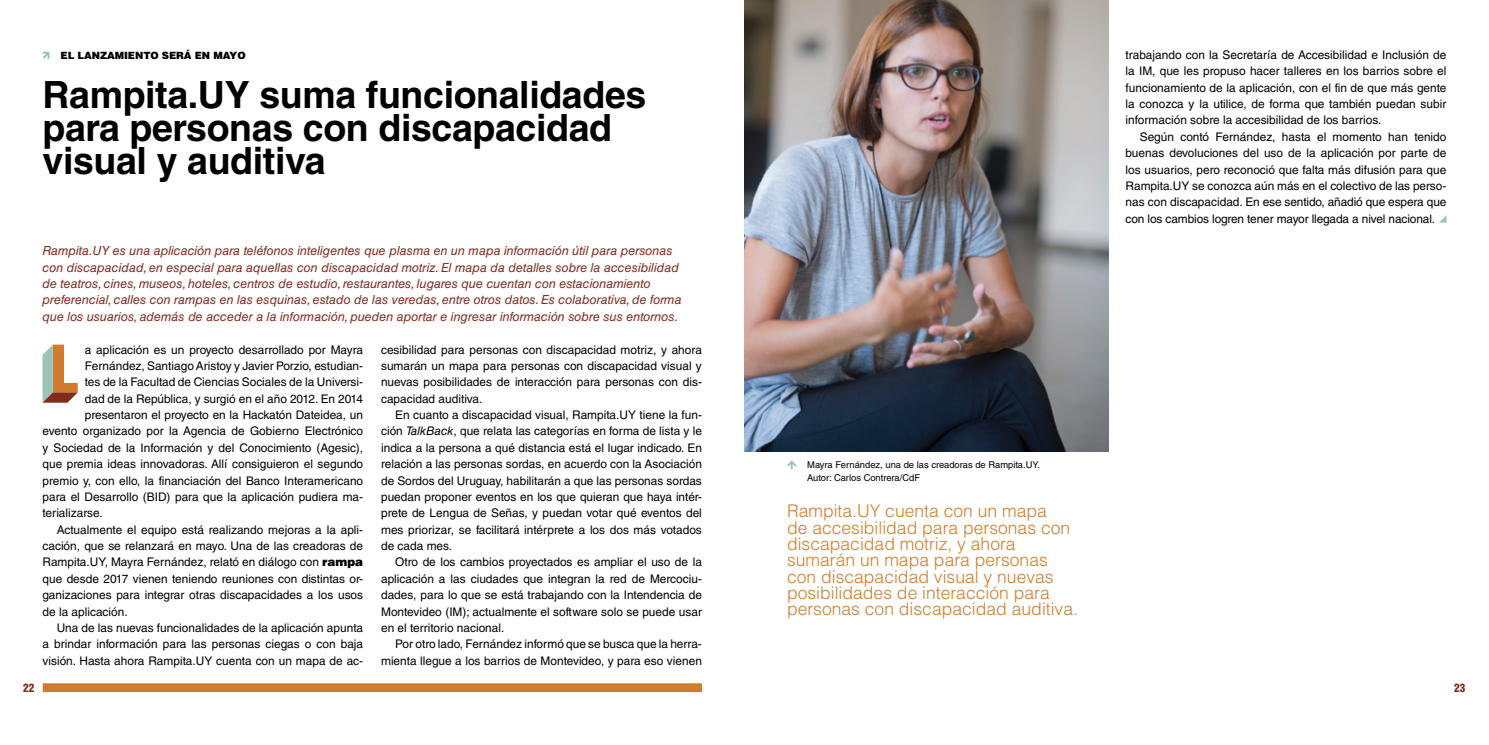
<style>
.page{position:relative;width:1489px;height:745px;background:#fff}
.page>*{position:absolute;margin:0;border:0;box-sizing:border-box;transform-origin:0 0}
.t1{font:700 37.5px/32.8px "Helvetica LT Std";letter-spacing:-.01em;color:#000}
.t2{font:300 17.5px/16.4px "Helvetica LT Std";color:#d17c2c}
.t3{font:italic 12.5px/16.4px "Helvetica LT Std";color:#822b1d}
.t4{font:11.88px/16.4px "Helvetica LT Std";color:#000;text-align:justify}
.t5{font:900 condensed 11.25px "Helvetica LT Std";color:#822b1d}
.t6{font:900 10px "Helvetica LT Std";letter-spacing:-.01em;color:#000}
.t7{font:9.38px/12.5px "Helvetica LT Std";color:#000}
.s1{font-weight:900}
.s2{font-style:italic}
</style>
<div class="page">
<svg style="left:42px;top:51px;width:8px;height:8px"></svg>
<svg style="left:787px;top:460px;width:10px;height:9px"></svg>
<img style="left:744px;top:0;width:364px;height:451px">
<div style="left:43px;top:682px;width:659px;height:9px;background:#d17c2c"></div>
<svg style="left:43px;top:344px;width:35px;height:58px"></svg>
<svg style="left:1440px;top:216px;width:6px;height:6px"></svg>
<p class="t6" style="left:61px;top:49px;width:186px">EL LANZAMIENTO SERÁ EN MAYO</p>
<h1 class="t1" style="left:43px;top:78px;width:605px">Rampita.UY suma funcionalidades para personas con discapacidad visual y auditiva</h1>
<p class="t3" style="left:43px;top:242px;width:640px">Rampita.UY es una aplicación para teléfonos inteligentes que plasma en un mapa información útil para personas con discapacidad, en especial para aquellas con discapacidad motriz. El mapa da detalles sobre la accesibilidad de teatros, cines, museos, hoteles, centros de estudio, restaurantes, lugares que cuentan con estacionamiento preferencial, calles con rampas en las esquinas, estado de las veredas, entre otros datos. Es colaborativa, de forma que los usuarios, además de acceder a la información, pueden aportar e ingresar información sobre sus entornos.</p>
<p class="t4" style="left:85px;top:341px;width:280px">a aplicación es un proyecto desarrollado por Mayra</p>
<p class="t4" style="left:85px;top:357px;width:280px">Fernández, Santiago Aristoy y Javier Porzio, estudian-</p>
<p class="t4" style="left:85px;top:373px;width:280px">tes de la Facultad de Ciencias Sociales de la Universi-</p>
<p class="t4" style="left:85px;top:390px;width:280px">dad de la República, y surgió en el año 2012. En 2014</p>
<p class="t4" style="left:85px;top:406px;width:280px">presentaron el proyecto en la Hackatón Dateidea, un</p>
<p class="t4" style="left:43px;top:423px;width:322px">evento organizado por la Agencia de Gobierno Electrónico</p>
<p class="t4" style="left:43px;top:439px;width:322px">y Sociedad de la Información y del Conocimiento (Agesic),</p>
<p class="t4" style="left:43px;top:455px;width:322px">que premia ideas innovadoras. Allí consiguieron el segundo</p>
<p class="t4" style="left:43px;top:472px;width:322px">premio y, con ello, la financiación del Banco Interamericano</p>
<p class="t4" style="left:43px;top:488px;width:322px">para el Desarrollo (BID) para que la aplicación pudiera ma-</p>
<p class="t4" style="left:43px;top:504px;width:62px">terializarse.</p>
<p class="t4" style="left:57px;top:521px;width:308px">Actualmente el equipo está realizando mejoras a la apli-</p>
<p class="t4" style="left:43px;top:537px;width:322px">cación, que se relanzará en mayo. Una de las creadoras de</p>
<p class="t4" style="left:43px;top:553px;width:322px">Rampita.UY, Mayra Fernández, relató en diálogo con <span class="s1">rampa</span></p>
<p class="t4" style="left:43px;top:570px;width:322px">que desde 2017 vienen teniendo reuniones con distintas or-</p>
<p class="t4" style="left:43px;top:586px;width:322px">ganizaciones para integrar otras discapacidades a los usos</p>
<p class="t4" style="left:43px;top:602px;width:87px">de la aplicación.</p>
<p class="t4" style="left:57px;top:619px;width:308px">Una de las nuevas funcionalidades de la aplicación apunta</p>
<p class="t4" style="left:43px;top:635px;width:322px">a brindar información para las personas ciegas o con baja</p>
<p class="t4" style="left:43px;top:651px;width:322px">visión. Hasta ahora Rampita.UY cuenta con un mapa de ac-</p>
<p class="t4" style="left:381px;top:341px;width:322px">cesibilidad para personas con discapacidad motriz, y ahora sumarán un mapa para personas con discapacidad visual y nuevas posibilidades de interacción para personas con dis&shy;capacidad auditiva.</p>
<p class="t4" style="left:381px;top:406px;width:322px;text-indent:14px">En cuanto a discapacidad visual, Rampita.UY tiene la fun&shy;ción <span class="s2">TalkBack</span>, que relata las categorías en forma de lista y le indica a la persona a qué distancia está el lugar indicado. En relación a las personas sordas, en acuerdo con la Asociación de Sordos del Uruguay, habilitarán a que las personas sordas puedan proponer eventos en los que quieran que haya intér&shy;prete de Lengua de Señas, y puedan votar qué eventos del mes priorizar, se facilitará intérprete a los dos más votados de cada mes.</p>
<p class="t4" style="left:381px;top:553px;width:322px;text-indent:14px">Otro de los cambios proyectados es ampliar el uso de la aplicación a las ciudades que integran la red de Mercociu&shy;dades, para lo que se está trabajando con la Intendencia de Montevideo (IM); actualmente el software solo se puede usar en el territorio nacional.</p>
<p class="t4" style="left:381px;top:635px;width:322px;text-align:right">Por otro lado, Fernández informó que se busca que la herra&shy;mienta llegue a los barrios de Montevideo, y para eso vienen</p>
<p class="t4" style="left:1125px;top:46px;width:322px">trabajando con la Secretaría de Accesibilidad e Inclusión de la IM, que les propuso hacer talleres en los barrios sobre el funcionamiento de la aplicación, con el fin de que más gente la conozca y la utilice, de forma que también puedan subir información sobre la accesibilidad de los barrios.</p>
<p class="t4" style="left:1125px;top:128px;width:322px;text-indent:14px">Según contó Fernández, hasta el momento han tenido buenas devoluciones del uso de la aplicación por parte de los usuarios, pero reconoció que falta más difusión para que Rampita.UY se conozca aún más en el colectivo de las perso&shy;nas con discapacidad. En ese sentido, añadió que espera que con los cambios logren tener mayor llegada a nivel nacional.</p>
<p class="t7" style="left:807px;top:458px;width:234px">Mayra Fernández, una de las creadoras de Rampita.UY.<br>Autor: Carlos Contrera/CdF</p>
<h2 class="t2" style="left:787px;top:502px;width:292px">Rampita.UY cuenta con un mapa<br>de accesibilidad para personas con discapacidad motriz, y ahora sumarán un mapa para personas con discapacidad visual y nuevas posibilidades de interacción para personas con discapacidad auditiva.</h2>
<p class="t5" style="left:23px;top:679px;width:13px">22</p>
<p class="t5" style="left:1453px;top:680px;width:13px">23</p>
</div>
